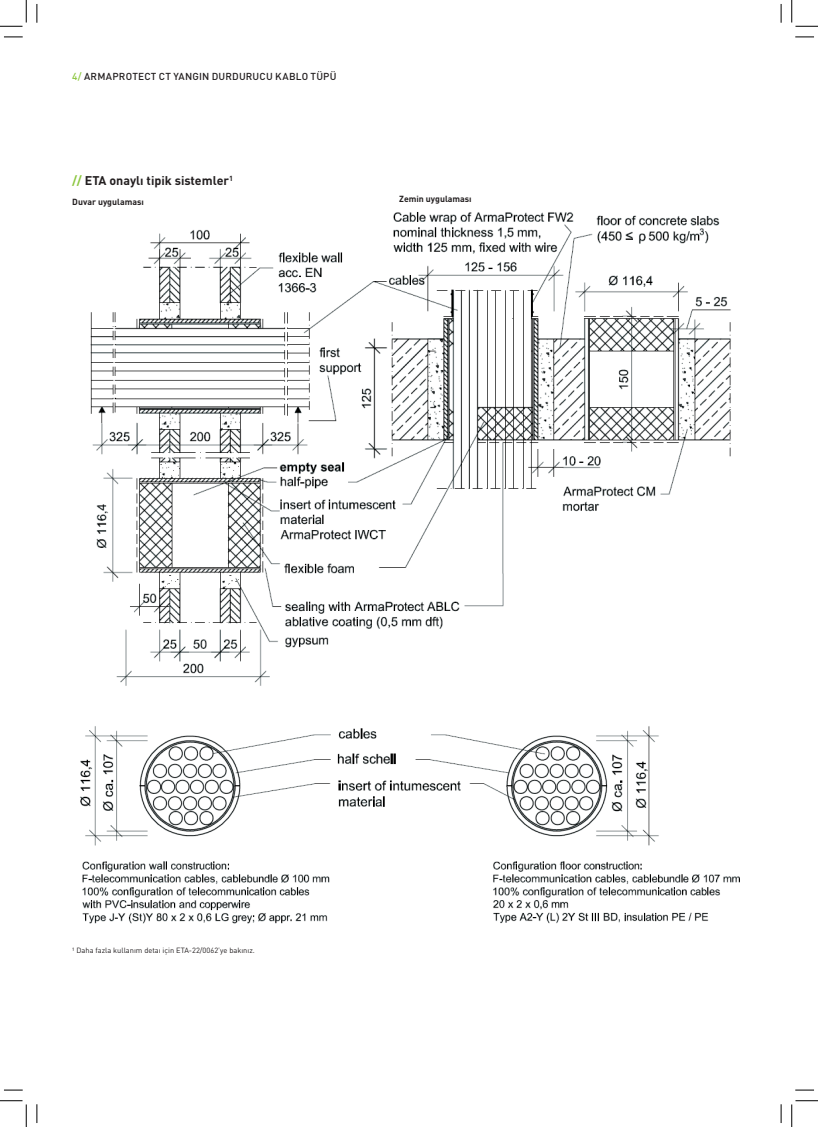
<style>
.page{position:relative;width:818px;height:1127px;background:#fff}
.page>*{position:absolute;margin:0;border:0;box-sizing:border-box;transform-origin:0 0}
.t1{font:700 12.5px "DIN Pro";color:#231f20}
.t2{font:500 10px "DIN Pro";letter-spacing:.02em;color:#231f20}
.t3{font:700 8.75px "DIN Pro";color:#231f20}
.t4{font:7.5px "DIN Pro";color:#231f20}
.s1{color:#8bc63e}
</style>
<div class="page">
<img style="left:90px;top:212px;width:641px;height:474px">
<img style="left:80px;top:726px;width:660px;height:198px">
<svg style="left:4px;top:36px;width:19px;height:2px"></svg>
<svg style="left:795px;top:36px;width:19px;height:2px"></svg>
<svg style="left:4px;top:1089px;width:19px;height:1px"></svg>
<svg style="left:795px;top:1089px;width:19px;height:1px"></svg>
<svg style="left:36px;top:4px;width:2px;height:19px"></svg>
<svg style="left:36px;top:1104px;width:2px;height:18px"></svg>
<svg style="left:780px;top:4px;width:2px;height:19px"></svg>
<svg style="left:780px;top:1104px;width:2px;height:18px"></svg>
<svg style="left:0;top:0;width:27px;height:27px"></svg>
<svg style="left:0;top:1100px;width:27px;height:26px"></svg>
<svg style="left:791px;top:0;width:27px;height:27px"></svg>
<svg style="left:791px;top:1100px;width:27px;height:26px"></svg>
<h2 class="t2" style="left:72px;top:68px;width:266px"><span class="s1">4/</span> ARMAPROTECT CT YANGIN DURDURUCU KABLO TÜPÜ</h2>
<h1 class="t1" style="left:72px;top:170px;width:162px"><span class="s1">//</span> ETA onaylı tipik sistemler<sup>1</sup></h1>
<p class="t3" style="left:72px;top:194px;width:73px">Duvar uygulaması</p>
<p class="t3" style="left:399px;top:191px;width:74px">Zemin uygulaması</p>
<p class="t4" style="left:72px;top:944px;width:184px">¹ Daha fazla kullanım detaı için ETA-22/0062’ye bakınız.</p>
</div>
